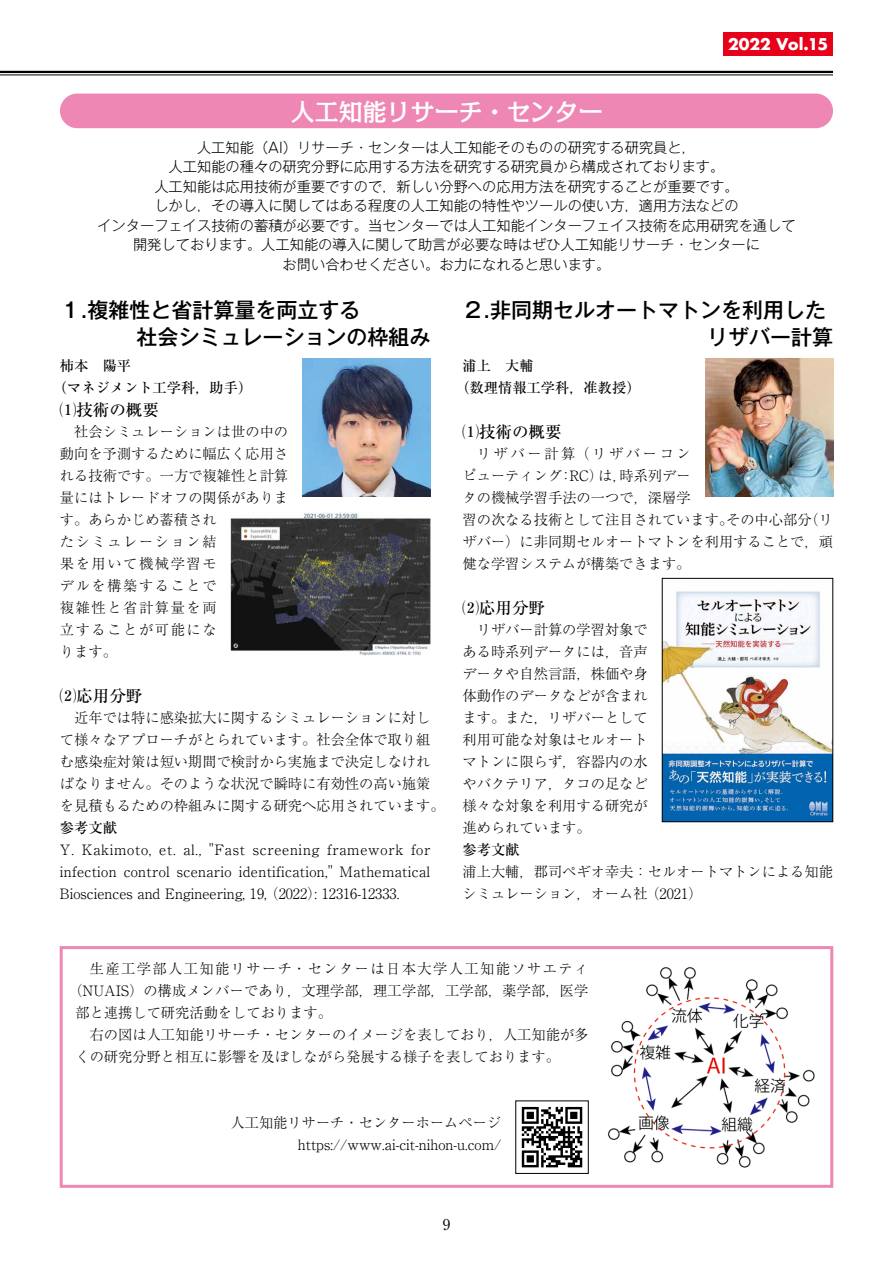
<style>
.page{position:relative;width:893px;height:1263px;background:#fff}
.page>*{position:absolute;margin:0;border:0;box-sizing:border-box;transform-origin:0 0}
.t1{font:500 24px "Kakumin Pro";color:#fff}
.t2{font:500 21px/27px "Gothic MB101 Pr 5";color:#000}
.t3{font:500 16.5px "Ryumin Pr 5";color:#000}
.t4{font:700 15.75px "Futura";color:#fff}
.t5{font:15px "Ryumin Pr 5";color:#000}
.t6{font:300 14.25px/22px "Ryumin Pr 5";color:#000}
.t7{font:300 14.25px/19.5px "Gothic MB101 Pr 5";color:#000;text-align:center}
.t8{font:500 14.25px/22px "Ryumin Pr 5";color:#000}
.t9{font:300 14.25px "Ryumin Pr 5";letter-spacing:.1em;color:#000}
</style>
<div class="page">
<div style="left:60px;top:946px;width:773px;height:242px;border:3px solid #ee87b4"></div>
<div style="left:60px;top:94px;width:773px;height:34px;background:#ee87b4;border-radius:17px"></div>
<img style="left:705px;top:358px;width:128px;height:139px">
<img style="left:302px;top:358px;width:128px;height:139px">
<img style="left:664px;top:590px;width:167px;height:230px">
<div style="left:662px;top:578px;width:171px;height:244px;border:1px solid #000"></div>
<img style="left:608px;top:967px;width:207px;height:201px">
<img style="left:231px;top:512px;width:199px;height:144px">
<svg style="left:521px;top:1106px;width:62px;height:62px"></svg>
<svg style="left:522px;top:1107px;width:60px;height:60px"></svg>
<hr style="left:0;top:71px;width:833px;height:2px;background:#000">
<hr style="left:0;top:75px;width:833px;height:1px;background:#000">
<div style="left:723px;top:32px;width:110px;height:24px;background:#e60019"></div>
<p class="t4" style="left:728px;top:33px;width:102px">2022 Vol.15</p>
<h1 class="t1" style="left:291px;top:93px;width:313px">人工知能リサーチ・センター</h1>
<p class="t7" style="left:97px;top:136px;width:700px">人工知能（AI）リサーチ・センターは人工知能そのものの研究する研究員と，<br>人工知能の種々の研究分野に応用する方法を研究する研究員から構成されております。<br>人工知能は応用技術が重要ですので，新しい分野への応用方法を研究することが重要です。<br>しかし，その導入に関してはある程度の人工知能の特性やツールの使い方，適用方法などの<br>インターフェイス技術の蓄積が必要です。当センターでは人工知能インターフェイス技術を応用研究を通して開発しております。人工知能の導入に関して助言が必要な時はぜひ人工知能リサーチ・センターに<br>お問い合わせください。お力になれると思います。</p>
<h2 class="t2" style="left:136px;top:295px;width:295px;text-indent:-77px">１.複雑性と省計算量を両立する<br>社会シミュレーションの枠組み</h2>
<p class="t8" style="left:53px;top:353px;width:201px;text-indent:7px">柿本　陽平<br>（マネジメント工学科，助手）</p>
<p class="t3" style="left:60px;top:397px;width:101px">⑴技術の概要</p>
<p class="t6" style="left:60px;top:419px;width:230px;text-indent:14px">社会シミュレーションは世の中の動向を予測するために幅広く応用される技術です。一方で複雑性と計算量にはトレードオフの関係があります。あらかじめ蓄積され<br>たシミュレーション結<br>果を用いて機械学習モ<br>デルを構築することで<br>複雑性と省計算量を両<br>立することが可能にな<br>ります。</p>
<p class="t3" style="left:60px;top:683px;width:84px">⑵応用分野</p>
<p class="t6" style="left:60px;top:706px;width:386px;text-indent:14px">近年では特に感染拡大に関するシミュレーションに対して様々なアプローチがとられています。社会全体で取り組む感染症対策は短い期間で検討から実施まで決定しなければなりません。そのような状況で瞬時に有効性の高い施策を見積もるための枠組みに関する研究へ応用されています。</p>
<p class="t8" style="left:60px;top:816px;width:58px">参考文献</p>
<p class="t6" style="left:60px;top:838px;width:372px;text-align:justify">Y. Kakimoto, et. al., "Fast screening framework for infection control scenario identification," Mathematical Biosciences and Engineering, 19, （2022）: 12316-12333.</p>
<h2 class="t2" style="left:707px;top:295px;width:127px;text-indent:-245px">２.非同期セルオートマトンを利用したリザバー計算</h2>
<p class="t8" style="left:455px;top:353px;width:187px;text-indent:7px">浦上　大輔<br>（数理情報工学科，准教授）</p>
<p class="t3" style="left:462px;top:419px;width:100px">⑴技術の概要</p>
<p class="t6" style="left:462px;top:441px;width:372px;text-indent:14px">リザバー計算（リザバーコン<br>ピューティング：RC）は，時系列デー<br>タの機械学習手法の一つで，深層学<br>習の次なる技術として注目されています。その中心部分（リザバー）に非同期セルオートマトンを利用することで，頑健な学習システムが構築できます。</p>
<p class="t3" style="left:462px;top:595px;width:84px">⑵応用分野</p>
<p class="t6" style="left:462px;top:618px;width:187px;text-align:justify;text-indent:14px">リザバー計算の学習対象である時系列データには，音声データや自然言語，株価や身体動作のデータなどが含まれます。また，リザバーとして利用可能な対象はセルオートマトンに限らず，容器内の水やバクテリア，タコの足など様々な対象を利用する研究が進められています。</p>
<p class="t8" style="left:462px;top:838px;width:58px">参考文献</p>
<p class="t6" style="left:462px;top:860px;width:372px">浦上大輔，郡司ペギオ幸夫：セルオートマトンによる知能シミュレーション，オーム社 （2021）</p>
<p class="t9" style="left:90px;top:957px;width:500px">生産工学部人工知能リサーチ・センターは日本大学人工知能ソサエティ</p>
<p class="t6" style="left:68px;top:978px;width:522px">（NUAIS）の構成メンバーであり，文理学部，理工学部，工学部，薬学部，医学</p>
<p class="t6" style="left:75px;top:1000px;width:258px">部と連携して研究活動をしております。</p>
<p class="t6" style="left:90px;top:1022px;width:500px">右の図は人工知能リサーチ・センターのイメージを表しており，人工知能が多</p>
<p class="t6" style="left:75px;top:1044px;width:486px">くの研究分野と相互に影響を及ぼしながら発展する様子を表しております。</p>
<p class="t6" style="left:230px;top:1110px;width:272px;text-align:right">人工知能リサーチ・センターホームページhttps://www.ai-cit-nihon-u.com/</p>
<p class="t5" style="left:443px;top:1213px;width:9px">9</p>
</div>
